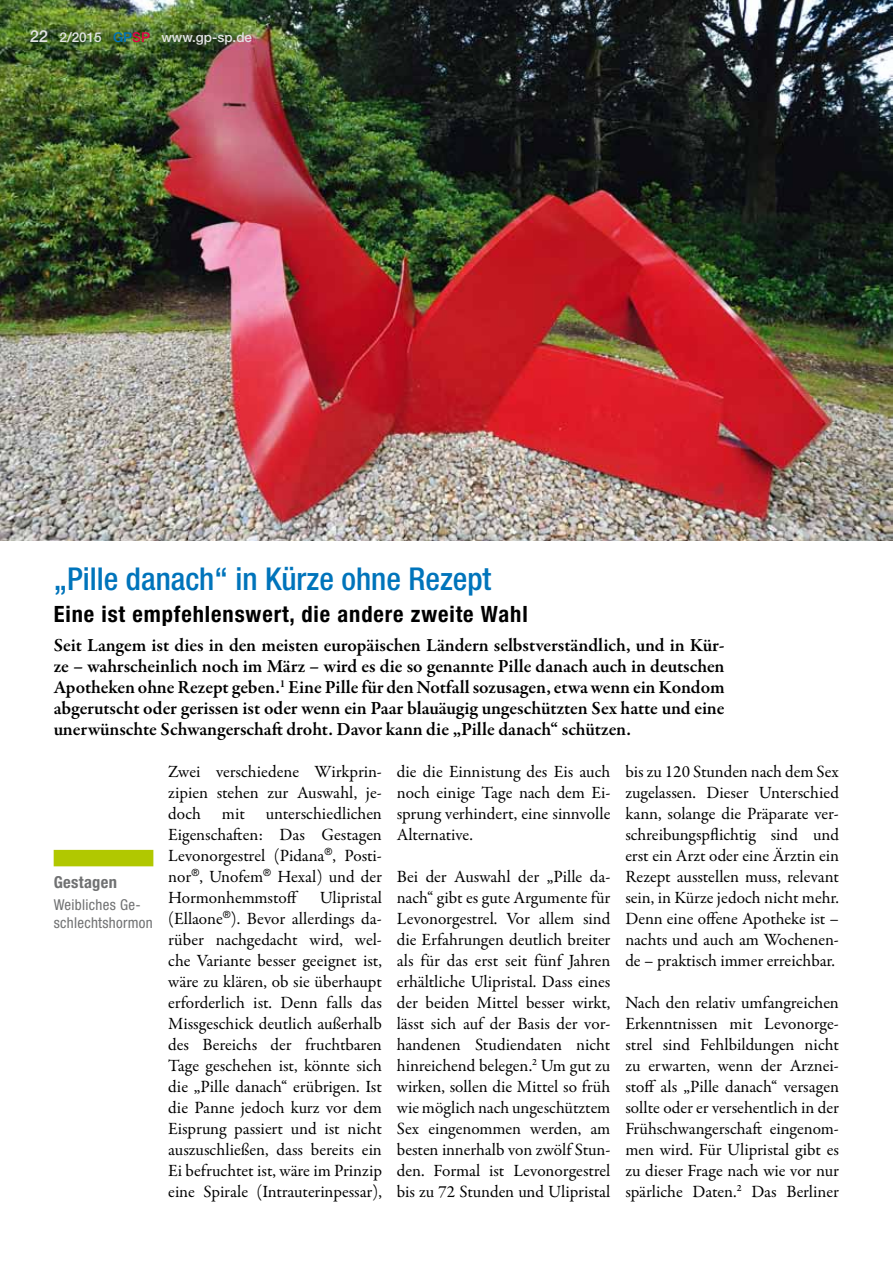
<style>
.page{position:relative;width:893px;height:1263px;background:#fff}
.page>*{position:absolute;margin:0;border:0;box-sizing:border-box;transform-origin:0 0}
.t1{font:500 condensed 31.5px "Helvetica Neue LT Std";color:#0074bb}
.t2{font:700 condensed 22.5px "Helvetica Neue LT";letter-spacing:.04em;color:#000}
.t3{font:600 18.75px/21px "Garamond Premr Pro";letter-spacing:-.005em;color:#000;text-align:justify}
.t4{font:17.25px/21px "Garamond Premr Pro";letter-spacing:-.005em;color:#000;text-align:justify}
.t5{font:700 condensed 16.5px "Helvetica Neue LT";color:#707172}
.t6{font:condensed 15px/18px "Helvetica Neue LT";letter-spacing:.02em;color:#707172}
.t7{font:500 13.5px "Helvetica Neue LT";color:#e3e4e4}
.s1{font-size:16.5px}
.s2{color:#0074bb}
.s3{color:#e30045}
</style>
<div class="page">
<img style="left:0;top:0;width:893px;height:540px">
<div style="left:54px;top:850px;width:99px;height:16px;background:#b1c800"></div>
<p class="t7" style="left:30px;top:29px;width:224px"><span class="s1">22</span> 2/2015 <span class="s2">GP</span><span class="s3">SP</span> www.gp-sp.de</p>
<h1 class="t1" style="left:54px;top:560px;width:439px">„Pille danach“ in Kürze ohne Rezept</h1>
<h2 class="t2" style="left:54px;top:600px;width:476px">Eine ist empfehlenswert, die andere zweite Wahl</h2>
<p class="t3" style="left:54px;top:635px;width:672px">Seit Langem ist dies in den meisten europäischen Ländern selbstverständlich, und in Kür&shy;ze – wahrscheinlich noch im März – wird es die so genannte Pille danach auch in deutschen Apotheken ohne Rezept geben.<sup>1</sup> Eine Pille für den Notfall sozusagen, etwa wenn ein Kondom abgerutscht oder gerissen ist oder wenn ein Paar blauäugig ungeschützten Sex hatte und eine unerwünschte Schwangerschaft droht. Davor kann die „Pille danach“ schützen.</p>
<p class="t4" style="left:397px;top:761px;width:215px">die die Einnistung des Eis auch noch einige Tage nach dem Ei&shy;sprung verhindert, eine sinnvolle Alternative.</p>
<p class="t4" style="left:397px;top:866px;width:215px">Bei der Auswahl der „Pille da&shy;nach“ gibt es gute Argumente für Levonorgestrel. Vor allem sind die Erfahrungen deutlich breiter als für das erst seit fünf Jahren erhältliche Ulipristal. Dass eines der beiden Mittel besser wirkt, lässt sich auf der Basis der vor&shy;handenen Studiendaten nicht hinreichend belegen.<sup>2</sup> Um gut zu wirken, sollen die Mittel so früh wie möglich nach ungeschütztem Sex eingenommen werden, am besten innerhalb von zwölf Stun&shy;den. Formal ist Levonorgestrel bis zu 72 Stunden und Ulipristal</p>
<p class="t4" style="left:625px;top:761px;width:215px">bis zu 120 Stunden nach dem Sex zugelassen. Dieser Unterschied kann, solange die Präparate ver&shy;schreibungspflichtig sind und erst ein Arzt oder eine Ärztin ein Rezept ausstellen muss, relevant sein, in Kürze jedoch nicht mehr.<br>Denn eine offene Apotheke ist – nachts und auch am Wochenen&shy;de – praktisch immer erreichbar.</p>
<p class="t4" style="left:625px;top:992px;width:215px">Nach den relativ umfangreichen Erkenntnissen mit Levonorge&shy;strel sind Fehlbildungen nicht zu erwarten, wenn der Arznei&shy;stoff als „Pille danach“ versagen sollte oder er versehentlich in der Frühschwangerschaft eingenom&shy;men wird. Für Ulipristal gibt es zu dieser Frage nach wie vor nur spärliche Daten.<sup>2</sup> Das Berliner</p>
<p class="t4" style="left:168px;top:761px;width:215px">Zwei verschiedene Wirkprin&shy;zipien stehen zur Auswahl, je&shy;doch mit unterschiedlichen Eigenschaften: Das Gestagen Levonorgestrel (Pidana<sup>®</sup>, Posti&shy;nor<sup>®</sup>, Unofem<sup>®</sup> Hexal) und der Hormonhemmstoff Ulipristal (Ellaone<sup>®</sup>). Bevor allerdings da&shy;rüber nachgedacht wird, wel&shy;che Variante besser geeignet ist, wäre zu klären, ob sie überhaupt erforderlich ist. Denn falls das Missgeschick deutlich außerhalb des Bereichs der fruchtbaren Tage geschehen ist, könnte sich die „Pille danach“ erübrigen. Ist die Panne jedoch kurz vor dem Eisprung passiert und ist nicht auszuschließen, dass bereits ein Ei befruchtet ist, wäre im Prinzip eine Spirale (Intrauterinpessar),</p>
<p class="t5" style="left:54px;top:872px;width:65px">Gestagen</p>
<p class="t6" style="left:54px;top:895px;width:101px">Weibliches Ge&shy;schlechtshormon</p>
</div>
